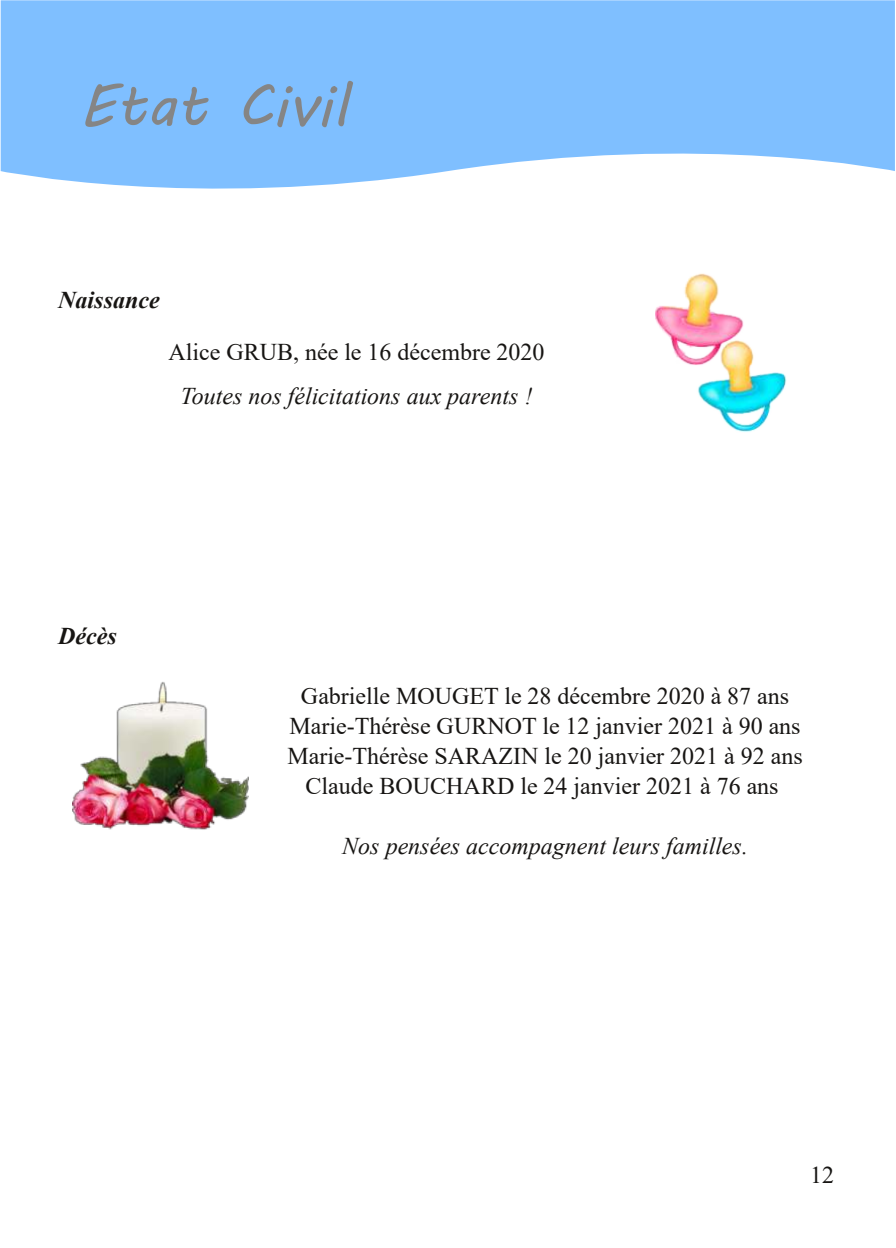
<style>
.page{position:relative;width:896px;height:1248px;background:#fff}
.page>*{position:absolute;margin:0;border:0;box-sizing:border-box;transform-origin:0 0}
.t1{font:60px "MV Boli";color:#858585}
.t2{font:24px/30px "Times New Roman";color:#171513;text-align:center}
.t3{font:italic 24px "Times New Roman";color:#171513}
.t4{font:italic 700 24px "Times New Roman";color:#171513}
</style>
<div class="page">
<svg style="left:1px;top:0;width:894px;height:189px;background:#8bc5ff"></svg>
<img style="left:72px;top:681px;width:176px;height:149px">
<img style="left:655px;top:273px;width:132px;height:159px">
<h1 class="t1" style="left:79px;top:64px;width:270px">Etat Civil</h1>
<p class="t4" style="left:58px;top:283px;width:103px">Naissance</p>
<p class="t2" style="left:168px;top:336px;width:378px">Alice GRUB, née le 16 décembre 2020</p>
<p class="t3" style="left:181px;top:379px;width:353px">Toutes nos félicitations aux parents !</p>
<p class="t4" style="left:58px;top:619px;width:60px">Décès</p>
<p class="t2" style="left:287px;top:680px;width:517px">Gabrielle MOUGET le 28 décembre 2020 à 87 ans Marie-Thérèse GURNOT le 12 janvier 2021 à 90 ans Marie-Thérèse SARAZIN le 20 janvier 2021 à 92 ans Claude BOUCHARD le 24 janvier 2021 à 76 ans</p>
<p class="t3" style="left:342px;top:829px;width:407px">Nos pensées accompagnent leurs familles.</p>
<p class="t2" style="left:810px;top:1158px;width:25px">12</p>
</div>
